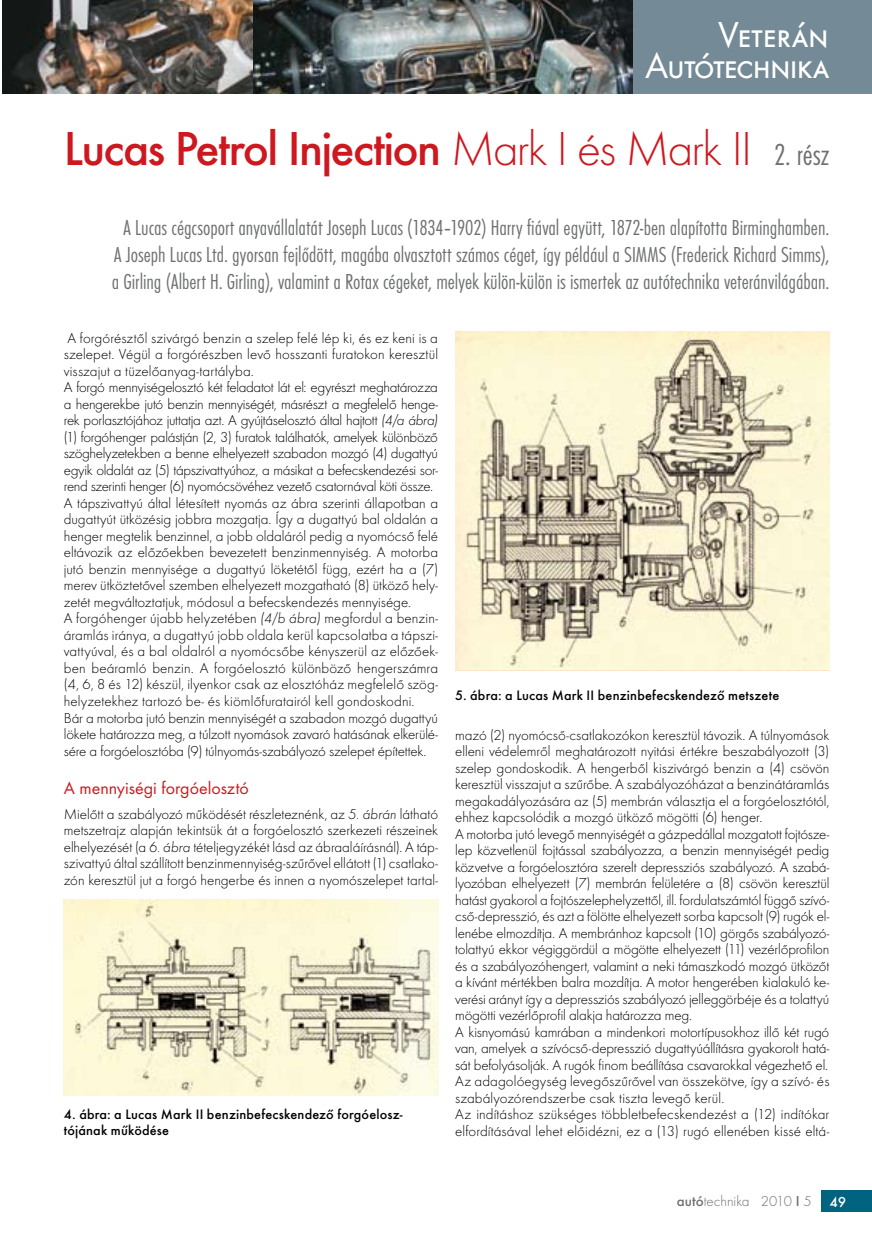
<style>
.page{position:relative;width:872px;height:1246px;background:#fff}
.page>*{position:absolute;margin:0;border:0;box-sizing:border-box;transform-origin:0 0}
.t1{font:500 49.5px "Futura TOT";letter-spacing:-.035em;color:#ce181f}
.t2{font:37.5px/31px "Futura TOT Boo";color:#fff;text-align:right}
.t3{font:31.5px "Futura TOT Lig Con";color:#6d6f71}
.t4{font:22.5px/27px "Futura TOT Lig Con";letter-spacing:-.005em;color:#6d6f71;text-align:center}
.t5{font:18px "Futura TOT Boo";color:#ce181f}
.t6{font:300 15px/16.5px "Futura TOT";letter-spacing:-.01em;color:#000}
.t7{font:300 15px "Futura TOT";color:#6d6f71}
.t8{font:500 14.25px/16.5px "Futura TOT";letter-spacing:.015em;color:#000}
.s1{font-weight:300}
.s2{font-style:italic}
.s3{font-weight:500}
.s4{font-weight:500;color:#fff}
</style>
<div class="page">
<div style="left:821px;top:1191px;width:51px;height:21px;background:#006480"></div>
<div style="left:631px;top:0;width:241px;height:94px;background:#748a96"></div>
<img style="left:252px;top:0;width:380px;height:94px">
<img style="left:64px;top:900px;width:374px;height:196px">
<img style="left:455px;top:331px;width:374px;height:338px">
<img style="left:3px;top:0;width:249px;height:94px">
<p class="t2" style="left:645px;top:19px;width:186px">Veterán<br>Autótechnika</p>
<p class="t1" style="left:64px;top:119px;width:690px">Lucas Petrol Injection <span class="s1">Mark I és Mark II</span></p>
<p class="t3" style="left:774px;top:136px;width:57px">2. rész</p>
<p class="t4" style="left:112px;top:214px;width:719px">A Lucas cégcsoport anyavállalatát Joseph Lucas (1834–1902) Harry fiával együtt, 1872-ben alapította Birminghamben.<br>A Joseph Lucas Ltd. gyorsan fejlődött, magába olvasztott számos céget, így például a SIMMS (Frederick Richard Simms), a Girling (Albert H. Girling), valamint a Rotax cégeket, melyek külön-külön is ismertek az autótechnika veteránvilágában.</p>
<p class="t6" style="left:64px;top:330px;width:376px">A forgórésztől szivárgó benzin a szelep felé lép ki, és ez keni is a szelepet. Végül a forgórészben levő hosszanti furatokon keresztül visszajut a tüzelőanyag-tartályba.<br>A forgó mennyiségelosztó két feladatot lát el: egyrészt meghatározza a hengerekbe jutó benzin mennyiségét, másrészt a megfelelő henge&shy;rek porlasztójához juttatja azt. A gyújtáselosztó által hajtott <span class="s2">(4/a ábra) </span>(1) forgóhenger palástján (2, 3) furatok találhatók, amelyek különböző szöghelyzetekben a benne elhelyezett szabadon mozgó (4) dugattyú egyik oldalát az (5) tápszivattyúhoz, a másikat a befecskendezési sor&shy;rend szerinti henger (6) nyomócsövéhez vezető csatornával köti össze.<br>A tápszivattyú által létesített nyomás az ábra szerinti állapotban a dugattyút ütközésig jobbra mozgatja. Így a dugattyú bal oldalán a henger megtelik benzinnel, a jobb oldaláról pedig a nyomócső felé eltávozik az előzőekben bevezetett benzinmennyiség. A motorba jutó benzin mennyisége a dugattyú löketétől függ, ezért ha a (7) merev ütköztetővel szemben elhelyezett mozgatható (8) ütköző hely&shy;zetét megváltoztatjuk, módosul a befecskendezés mennyisége.<br>A forgóhenger újabb helyzetében <span class="s2">(4/b ábra)</span> megfordul a benzin&shy;áramlás iránya, a dugattyú jobb oldala kerül kapcsolatba a tápszi&shy;vattyúval, és a bal oldalról a nyomócsőbe kényszerül az előzőek&shy;ben beáramló benzin. A forgóelosztó különböző hengerszámra (4, 6, 8 és 12) készül, ilyenkor csak az elosztóház megfelelő szög&shy;helyzetekhez tartozó be- és kiömlőfuratairól kell gondoskodni.<br>Bár a motorba jutó benzin mennyiségét a szabadon mozgó dugattyú lökete határozza meg, a túlzott nyomások zavaró hatásának elkerülé&shy;sére a forgóelosztóba (9) túlnyomás-szabályozó szelepet építettek.</p>
<p class="t5" style="left:64px;top:777px;width:187px">A mennyiségi forgóelosztó</p>
<p class="t6" style="left:64px;top:805px;width:376px;text-align:justify">Mielőtt a szabályozó működését részleteznénk, az <span class="s2">5. ábrán</span> látható metszetrajz alapján tekintsük át a forgóelosztó szerkezeti részeinek elhelyezését (a <span class="s2">6. ábra</span> tételjegyzékét lásd az ábraaláírásnál). A táp&shy;szivattyú által szállított benzinmennyiség-szűrővel ellátott (1) csatlako&shy;zón keresztül jut a forgó hengerbe és innen a nyomószelepet tartal-</p>
<p class="t8" style="left:455px;top:687px;width:326px">5. ábra: a Lucas Mark II benzinbefecskendező metszete</p>
<p class="t6" style="left:455px;top:727px;width:376px">mazó (2) nyomócső-csatlakozókon keresztül távozik. A túlnyomások elleni védelemről meghatározott nyitási értékre beszabályozott (3) szelep gondoskodik. A hengerből kiszivárgó benzin a (4) csövön keresztül visszajut a szűrőbe. A szabályozóházat a benzinátáramlás megakadályozására az (5) membrán választja el a forgóelosztótól, ehhez kapcsolódik a mozgó ütköző mögötti (6) henger.<br>A motorba jutó levegő mennyiségét a gázpedállal mozgatott fojtósze&shy;lep közvetlenül fojtással szabályozza, a benzin mennyiségét pedig közvetve a forgóelosztóra szerelt depressziós szabályozó. A szabá&shy;lyozóban elhelyezett (7) membrán felületére a (8) csövön keresztül hatást gyakorol a fojtószelephelyzettől, ill. fordulatszámtól függő szívó&shy;cső-depresszió, és azt a fölötte elhelyezett sorba kapcsolt (9) rugók el&shy;lenébe elmozdítja. A membránhoz kapcsolt (10) görgős szabályozó&shy;tolattyú ekkor végiggördül a mögötte elhelyezett (11) vezérlőprofilon és a szabályozóhengert, valamint a neki támaszkodó mozgó ütközőt a kívánt mértékben balra mozdítja. A motor hengerében kialakuló ke&shy;verési arányt így a depressziós szabályozó jelleggörbéje és a tolattyú mögötti vezérlőprofil alakja határozza meg.<br>A kisnyomású kamrában a mindenkori motortípusokhoz illő két rugó van, amelyek a szívócső-depresszió dugattyúállításra gyakorolt hatá&shy;sát befolyásolják. A rugók finom beállítása csavarokkal végezhető el.<br>Az adagolóegység levegőszűrővel van összekötve, így a szívó- és szabályozórendszerbe csak tiszta levegő kerül.<br>Az indításhoz szükséges többletbefecskendezést a (12) indítókar elfordításával lehet előidézni, ez a (13) rugó ellenében kissé eltá-</p>
<p class="t8" style="left:64px;top:1106px;width:340px">4. ábra: a Lucas Mark II benzinbefecskendező forgóelosz&shy;tójának működése</p>
<p class="t7" style="left:677px;top:1193px;width:171px"><span class="s3">autó</span>technika 2010 <span class="s3">I</span> 5 <span class="s4">49</span></p>
</div>
